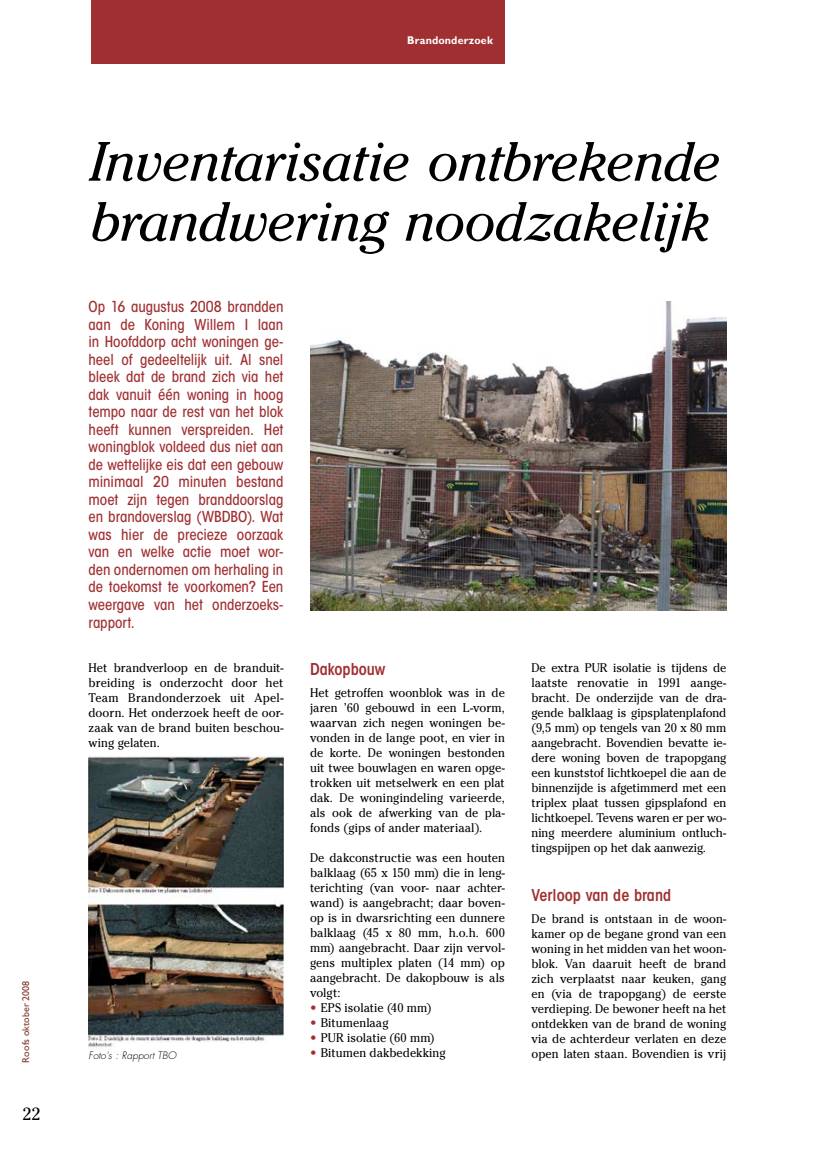
<style>
.page{position:relative;width:815px;height:1152px;background:#fff}
.page>*{position:absolute;margin:0;border:0;box-sizing:border-box;transform-origin:0 0}
.t1{font:italic 55px/60px "Cheltenham Std";letter-spacing:-.015em;color:#000}
.t2{font:17.5px "Cheltenham Std";color:#000}
.t3{font:600 condensed 16.25px "ITC Avant Garde Std";color:#a02f32}
.t4{font:500 condensed 15px/17.5px "ITC Avant Garde Std";letter-spacing:-.005em;color:#a02f32;text-align:justify}
.t5{font:12.5px/15px "Cheltenham Std";color:#000;text-align:justify;scale:.95 1}
.t6{font:700 11.25px "Gill Sans Std";letter-spacing:.015em;color:#fff;scale:.95 1}
.t7{font:italic 300 10px "Futura Std";color:#000}
.t8{font:10px "Gill Sans Std";color:#803a30}
.s1{color:#a02f32}
</style>
<div class="page">
<div style="left:91px;top:0;width:414px;height:64px;background:#a02f32"></div>
<img style="left:310px;top:301px;width:416px;height:309px">
<img style="left:89px;top:755px;width:194px;height:294px">
<p class="t8" style="left:20px;top:1062px;width:83px;rotate:-90deg">Roofs oktober 2008</p>
<h2 class="t2" style="left:23px;top:1103px;width:20px">22</h2>
<p class="t6" style="left:407px;top:34px;width:92px">Brandonderzoek</p>
<h1 class="t1" style="left:90px;top:132px;width:632px">Inventarisatie ontbrekende brandwering noodzakelijk</h1>
<p class="t4" style="left:89px;top:298px;width:196px">Op 16 augustus 2008 brandden aan de Koning Willem I laan in Hoofddorp acht woningen ge&shy;heel of gedeeltelijk uit. Al snel bleek dat de brand zich via het dak vanuit één woning in hoog tempo naar de rest van het blok heeft kunnen verspreiden. Het woningblok voldeed dus niet aan de wettelijke eis dat een gebouw minimaal 20 minuten bestand moet zijn tegen branddoorslag en brandoverslag (WBDBO). Wat was hier de precieze oorzaak van en welke actie moet wor&shy;den ondernomen om herhaling in de toekomst te voorkomen? Een weergave van het onderzoeks&shy;rapport.</p>
<p class="t5" style="left:89px;top:660px;width:207px">Het brandverloop en de branduit&shy;breiding is onderzocht door het Team Brandonderzoek uit Apel&shy;doorn. Het onderzoek heeft de oor&shy;zaak van de brand buiten beschou&shy;wing gelaten.</p>
<h3 class="t3" style="left:310px;top:659px;width:77px">Dakopbouw</h3>
<p class="t5" style="left:531px;top:660px;width:207px">De extra PUR isolatie is tijdens de laatste renovatie in 1991 aange&shy;bracht. De onderzijde van de dra&shy;gende balklaag is gipsplatenplafond (9,5 mm) op tengels van 20 x 80 mm aangebracht. Bovendien bevatte ie&shy;dere woning boven de trapopgang een kunststof lichtkoepel die aan de binnenzijde is afgetimmerd met een triplex plaat tussen gipsplafond en lichtkoepel. Tevens waren er per wo&shy;ning meerdere aluminium ontluch&shy;tingspijpen op het dak aanwezig.</p>
<h3 class="t3" style="left:531px;top:884px;width:141px">Verloop van de brand</h3>
<p class="t5" style="left:531px;top:911px;width:207px">De brand is ontstaan in de woon&shy;kamer op de begane grond van een woning in het midden van het woon&shy;blok. Van daaruit heeft de brand zich verplaatst naar keuken, gang en (via de trapopgang) de eerste verdieping. De bewoner heeft na het ontdekken van de brand de woning via de achterdeur verlaten en deze</p>
<p class="t5" style="left:310px;top:685px;width:207px">Het getroffen woonblok was in de jaren ’60 gebouwd in een L-vorm, waarvan zich negen woningen be&shy;vonden in de lange poot, en vier in de korte. De woningen bestonden uit twee bouwlagen en waren opge&shy;trokken uit metselwerk en een plat dak. De woningindeling varieerde, als ook de afwerking van de pla&shy;fonds (gips of ander materiaal).</p>
<p class="t5" style="left:310px;top:850px;width:207px">De dakconstructie was een houten balklaag (65 x 150 mm) die in leng&shy;terichting (van voor- naar achter&shy;wand) is aangebracht; daar boven&shy;op is in dwarsrichting een dunnere balklaag (45 x 80 mm, h.o.h. 600 mm) aangebracht. Daar zijn vervol&shy;gens multiplex platen (14 mm) op aangebracht. De dakopbouw is als volgt:</p>
<p class="t5" style="left:310px;top:1000px;width:129px"><span class="s1">•</span> EPS isolatie (40 mm)</p>
<p class="t5" style="left:310px;top:1015px;width:84px"><span class="s1">•</span> Bitumenlaag</p>
<p class="t5" style="left:310px;top:1030px;width:133px"><span class="s1">•</span> PUR isolatie (60 mm)</p>
<p class="t5" style="left:310px;top:1045px;width:144px"><span class="s1">•</span> Bitumen dakbedekking</p>
<p class="t7" style="left:89px;top:1049px;width:89px">Foto's : Rapport TBO</p>
<p class="t5" style="left:531px;top:1046px;width:207px">open laten staan. Bovendien is vrij</p>
</div>
